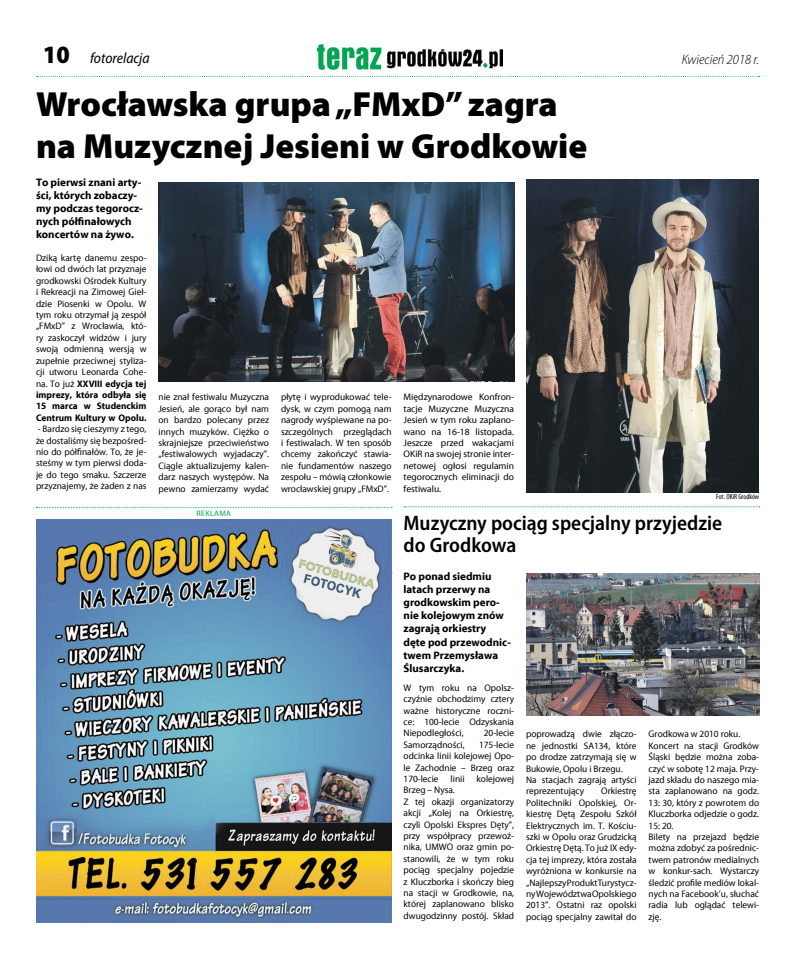
<style>
.page{position:relative;width:794px;height:964px;background:#fff}
.page>*{position:absolute;margin:0;border:0;box-sizing:border-box;transform-origin:0 0}
.t1{font:900 35px/42px "Myriad Pro";color:#000}
.t2{font:600 semi-condensed 21px/22px "Myriad Pro";color:#000}
.t3{font:italic semi-condensed 15px "Myriad Pro";color:#000}
.t4{font:italic 300 semi-condensed 14px "Myriad Pro";color:#000}
.t5{font:700 11px/13.2px "Myriad CE";color:#000}
.t6{font:9.5px/11.4px "Myriad CE";color:#000;text-align:justify}
.t7{font:8px "Myriad CE";letter-spacing:.05em;color:#00a651}
.t8{font:condensed 7.5px "Myriad CE";color:#000}
.s1{font-weight:900;font-style:normal;font-size:25px}
.s2{font-weight:700}
</style>
<div class="page">
<img style="left:318px;top:44px;width:184px;height:25px">
<svg style="left:37px;top:76px;width:722px;height:1px"></svg>
<img style="left:158px;top:182px;width:356px;height:200px">
<img style="left:526px;top:573px;width:233px;height:142px">
<img style="left:36px;top:520px;width:355px;height:402px">
<svg style="left:36px;top:507px;width:356px;height:1px"></svg>
<img style="left:526px;top:179px;width:232px;height:313px">
<svg style="left:404px;top:506px;width:355px;height:1px"></svg>
<h3 class="t3" style="left:43px;top:49px;width:108px"><span class="s1">10</span> fotorelacja</h3>
<h3 class="t4" style="left:681px;top:51px;width:79px">Kwiecień 2018 r.</h3>
<h1 class="t1" style="left:36px;top:84px;width:553px">Wrocławska grupa „FMxD” zagra na Muzycznej Jesieni w Grodkowie</h1>
<p class="t5" style="left:36px;top:175px;width:108px">To pierwsi znani arty&shy;ści, których zobaczy&shy;my podczas tegorocz&shy;nych półfinałowych koncertów na żywo.</p>
<p class="t6" style="left:36px;top:252px;width:112px">Dziką kartę danemu zespo&shy;łowi od dwóch lat przyznaje grodkowski Ośrodek Kultury i Rekreacji na Zimowej Gieł&shy;dzie Piosenki w Opolu. W tym roku otrzymał ją zespół „FMxD” z Wrocławia, któ&shy;ry zaskoczył widzów i jury swoją odmienną wersją w zupełnie przeciwnej styliza&shy;cji utworu Leonarda Cohe&shy;na. To już <span class="s2">XXVIII edycja tej imprezy, która odbyła się 15 marca w Studenckim Centrum Kultury w Opolu.</span></p>
<p class="t6" style="left:36px;top:423px;width:112px">- Bardzo się cieszymy z tego, że dostaliśmy się bezpośred&shy;nio do półfinałów. To, że je&shy;steśmy w tym pierwsi doda&shy;je do tego smaku. Szczerze przyznajemy, że żaden z nas</p>
<p class="t6" style="left:158px;top:392px;width:112px">nie znał festiwalu Muzyczna Jesień, ale gorąco był nam on bardzo polecany przez innych muzyków. Ciężko o skrajniejsze przeciwieństwo „festiwalowych wyjadaczy”.<br>Ciągle aktualizujemy kalen&shy;darz naszych występów. Na pewno zamierzamy wydać</p>
<p class="t6" style="left:281px;top:392px;width:112px">płytę i wyprodukować tele&shy;dysk, w czym pomogą nam nagrody wyśpiewane na po&shy;szczególnych przeglądach i festiwalach. W ten sposób chcemy zakończyć stawia&shy;nie fundamentów naszego zespołu – mówią członkowie wrocławskiej grupy „FMxD”.</p>
<p class="t6" style="left:403px;top:392px;width:112px">Międzynarodowe Konfron&shy;tacje Muzyczne Muzyczna Jesień w tym roku zaplano&shy;wano na 16-18 listopada.<br>Jeszcze przed wakacjami OKiR na swojej stronie inter&shy;netowej ogłosi regulamin tegorocznych eliminacji do festiwalu.</p>
<h2 class="t2" style="left:403px;top:512px;width:320px">Muzyczny pociąg specjalny przyjedzie do Grodkowa</h2>
<p class="t5" style="left:403px;top:569px;width:109px">Po ponad siedmiu latach przerwy na grodkowskim pero&shy;nie kolejowym znów zagrają orkiestry dęte pod przewodnic&shy;twem Przemysława<br>Ślusarczyka.</p>
<p class="t6" style="left:403px;top:682px;width:112px">W tym roku na Opolsz&shy;czyźnie obchodzimy cztery ważne historyczne roczni&shy;ce: 100-lecie Odzyskania Niepodległości,</p>
<p class="t8" style="left:716px;top:492px;width:44px">Fot. OKiR Grodków</p>
<p class="t7" style="left:196px;top:509px;width:36px">REKLAMA</p>
<p class="t6" style="left:484px;top:728px;width:32px">20-lecie</p>
<p class="t6" style="left:526px;top:729px;width:112px;text-align:left">poprowadzą dwie złączo&shy;ne jednostki SA134, które po drodze zatrzymają się w<br>Bukowie, Opolu i Brzegu.<br>Na stacjach zagrają artyści reprezentujący</p>
<p class="t6" style="left:648px;top:729px;width:112px;text-align:left">Grodkowa w 2010 roku.<br>Koncert na stacji Grodków<br>Śląski będzie można zoba&shy;czyć w sobotę 12 maja. Przy&shy;jazd składu do naszego mia&shy;sta zaplanowano na godz.<br>13: 30, który z powrotem do<br>Kluczborka odjedzie o godz.<br>15: 20.<br>Bilety na przejazd będzie można zdobyć za pośrednic&shy;twem patronów medialnych w konkur-sach. Wystarczy śledzić profile mediów lokal&shy;nych na Facebook’u, słuchać radia lub oglądać telewi&shy;zję.</p>
<p class="t6" style="left:403px;top:739px;width:112px;text-indent:75px">175-lecie odcinka linii kolejowej Opo&shy;le Zachodnie – Brzeg oraz 170-lecie</p>
<p class="t6" style="left:403px;top:739px;width:63px">Samorządności,</p>
<p class="t6" style="left:450px;top:773px;width:15px">linii</p>
<p class="t6" style="left:476px;top:773px;width:39px">kolejowej</p>
<p class="t6" style="left:403px;top:785px;width:112px;text-align:left">Brzeg – Nysa.<br>Z tej okazji organizatorzy akcji „Kolej na Orkiestrę, czyli Opolski Ekspres Dęty”, przy współpracy przewoź&shy;nika, UMWO oraz gmin po&shy;stanowili, że w tym roku pociąg specjalny pojedzie z Kluczborka i skończy bieg na stacji w Grodkowie, na, której zaplanowano blisko dwugodzinny postój. Skład</p>
<p class="t6" style="left:526px;top:786px;width:112px;text-indent:75px">Orkiestrę Politechniki Opolskiej, Or&shy;kiestrę Dętą Zespołu Szkół Elektrycznych im. T. Kościu&shy;szki w Opolu oraz Grudzicką Orkiestrę Dętą. To już IX edy&shy;cja tej imprezy, która została wyróżniona w konkursie na „Najlepszy Produkt Turystycz&shy;ny Województwa Opolskiego 2013”. Ostatni raz opolski pociąg specjalny zawitał do</p>
</div>
